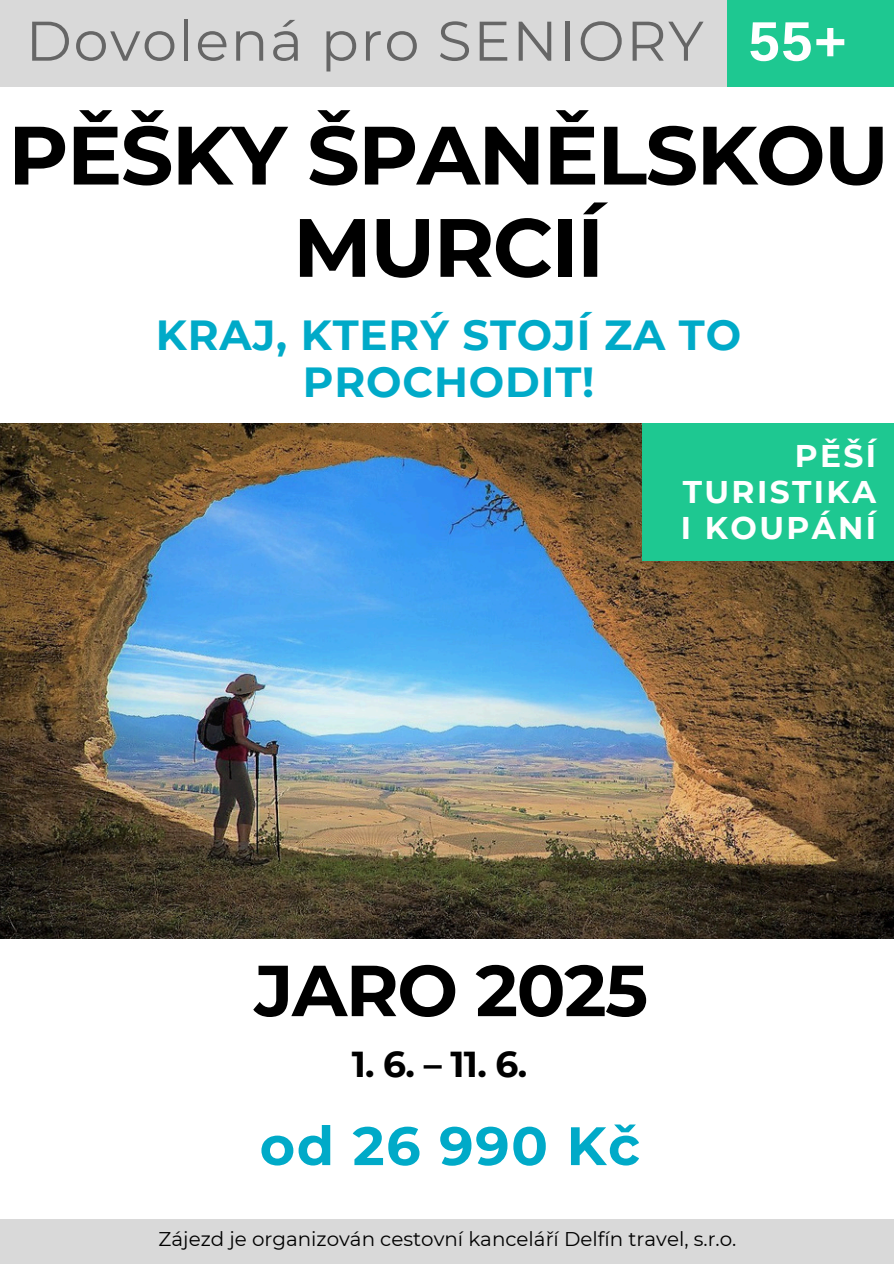
<style>
.page{position:relative;width:894px;height:1264px;background:#fff}
.page>*{position:absolute;margin:0;border:0;box-sizing:border-box;transform-origin:0 0}
.t1{font:700 82.5px/92.2px "Montserrat";letter-spacing:-.02em;color:#000;text-align:center}
.t2{font:700 72px "Montserrat";letter-spacing:-.02em;color:#000}
.t3{font:55.65px "Montserrat";letter-spacing:.03em;color:#666}
.t4{font:700 55.65px "Arimo";color:#fff}
.t5{font:700 54px "Montserrat";letter-spacing:.03em;color:#00aac8}
.t6{font:700 42px/46.2px "Montserrat";letter-spacing:.02em;color:#00aac8;text-align:center}
.t7{font:700 36px "Montserrat";color:#000}
.t8{font:700 31.35px/36px "Montserrat";letter-spacing:.075em;color:#fff;text-align:right}
.t9{font:19.8px "Montserrat";color:#000}
</style>
<div class="page">
<img style="left:0;top:423px;width:893px;height:515px">
<div style="left:0;top:0;width:841px;height:87px;background:#d9d9d9"></div>
<div style="left:727px;top:0;width:166px;height:87px;background:#1ec891"></div>
<div style="left:0;top:1219px;width:893px;height:44px;background:#d9d9d9"></div>
<div style="left:642px;top:423px;width:251px;height:137px;background:#1ec891"></div>
<p class="t3" style="left:26px;top:7px;width:679px">Dovolená pro SENIORY</p>
<h4 class="t1" style="left:8px;top:109px;width:882px">PĚŠKY ŠPANĚLSKOU<br>MURCIÍ</h4>
<p class="t4" style="left:748px;top:10px;width:99px">55+</p>
<h5 class="t6" style="left:156px;top:312px;width:586px">KRAJ, KTERÝ STOJÍ ZA TO<br>PROCHODIT!</h5>
<p class="t8" style="left:682px;top:438px;width:195px">PĚŠÍ<br>TURISTIKA</p>
<p class="t8" style="left:680px;top:510px;width:197px">I KOUPÁNÍ</p>
<h2 class="t2" style="left:254px;top:946px;width:395px">JARO 2025</h2>
<h6 class="t7" style="left:351px;top:1042px;width:177px">1. 6. – 11. 6.</h6>
<h1 class="t5" style="left:260px;top:1112px;width:381px">od 26 990 Kč</h1>
<h3 class="t9" style="left:159px;top:1226px;width:579px">Zájezd je organizován cestovní kanceláří Delfín travel, s.r.o.</h3>
</div>
